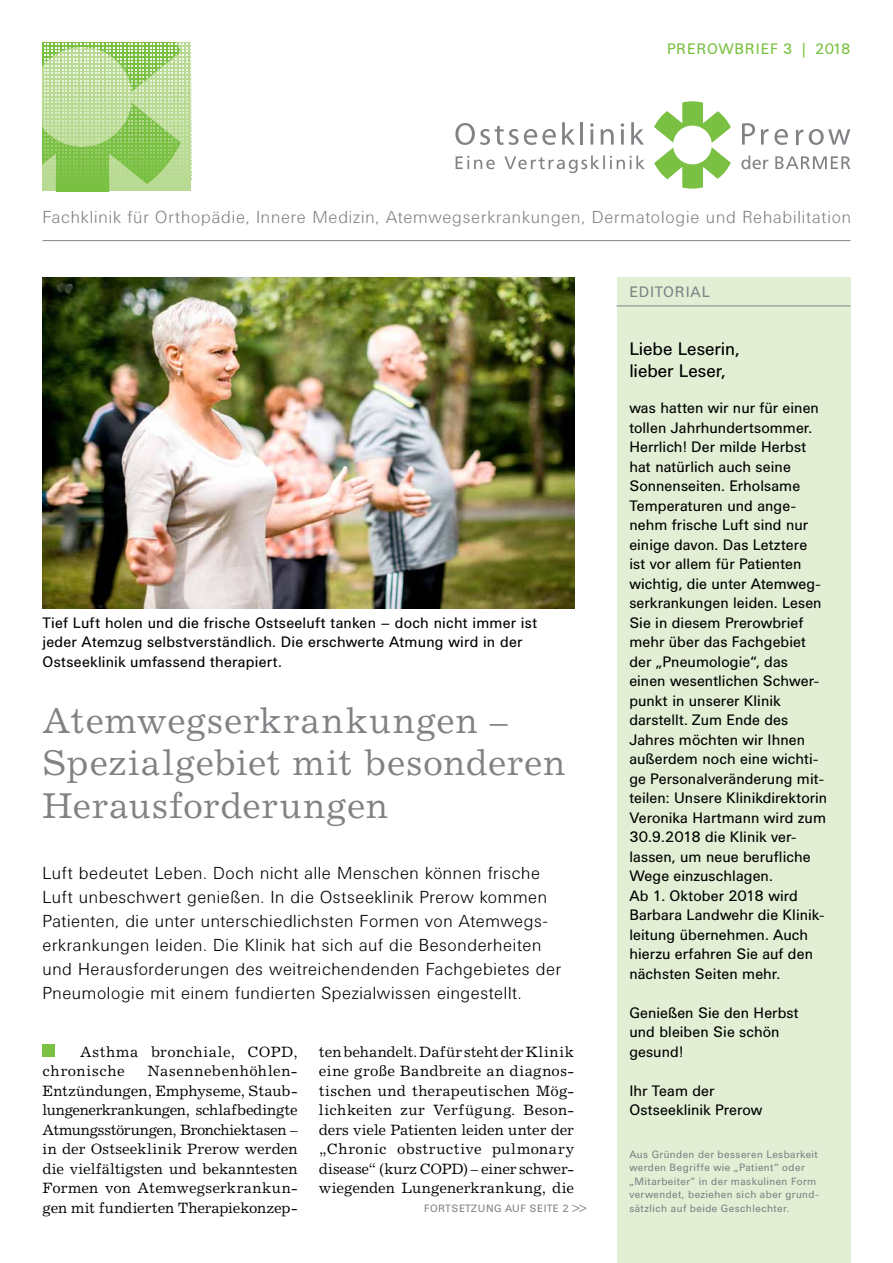
<style>
.page{position:relative;width:893px;height:1263px;background:#fff}
.page>*{position:absolute;margin:0;border:0;box-sizing:border-box;transform-origin:0 0}
.t1{font:36px/42px "Excelsior";letter-spacing:.025em;color:#808285}
.t2{font:18px/22.5px "Univers BQ";color:#000}
.t3{font:300 17.25px/24px "Univers BQ";letter-spacing:.03em;color:#000}
.t4{font:300 17.25px "Univers BQ";letter-spacing:.045em;color:#808285}
.t5{font:15px/19.5px "Univers BQ";letter-spacing:.005em;color:#000}
.t6{font:15px/19.5px "Excelsior";letter-spacing:.01em;color:#000;text-align:justify}
.t7{font:15px/19.5px "Excelsior";letter-spacing:.035em;color:#000}
.t8{font:15px "Univers BQ";letter-spacing:.04em;color:#7ac143}
.t9{font:15px "Univers BQ";letter-spacing:.05em;color:#808285}
.t10{font:10.5px/13.5px "Univers BQ";letter-spacing:.035em;color:#808285}
</style>
<div class="page">
<img style="left:43px;top:278px;width:531px;height:330px">
<div style="left:617px;top:278px;width:233px;height:985px;background:#e2efd4"></div>
<div style="left:43px;top:1044px;width:12px;height:13px;background:#7ac143"></div>
<hr style="left:43px;top:240px;width:807px;height:1px;background:#808285">
<hr style="left:617px;top:306px;width:233px;height:1px;background:#808285">
<svg style="left:654px;top:101px;width:77px;height:88px"></svg>
<svg style="left:455px;top:123px;width:101px;height:22px"></svg>
<svg style="left:562px;top:122px;width:13px;height:23px"></svg>
<hr style="left:580px;top:122px;width:3px;height:23px;background:#808285">
<svg style="left:590px;top:123px;width:4px;height:4px"></svg>
<hr style="left:590px;top:129px;width:3px;height:16px;background:#808285">
<svg style="left:601px;top:129px;width:13px;height:16px"></svg>
<svg style="left:621px;top:123px;width:3px;height:4px"></svg>
<hr style="left:621px;top:129px;width:3px;height:16px;background:#808285">
<svg style="left:631px;top:122px;width:13px;height:23px"></svg>
<svg style="left:742px;top:123px;width:13px;height:22px"></svg>
<svg style="left:761px;top:129px;width:7px;height:16px"></svg>
<svg style="left:774px;top:129px;width:14px;height:16px"></svg>
<svg style="left:796px;top:130px;width:7px;height:15px"></svg>
<svg style="left:809px;top:129px;width:41px;height:16px"></svg>
<svg style="left:741px;top:155px;width:109px;height:14px"></svg>
<svg style="left:456px;top:155px;width:189px;height:18px"></svg>
<svg style="left:43px;top:43px;width:148px;height:148px;background:#acd685"></svg>
<p class="t8" style="left:667px;top:40px;width:185px">Prerowbrief 3 | 2018</p>
<p class="t4" style="left:43px;top:207px;width:810px">Fachklinik für Orthopädie, Innere Medizin, Atemwegserkrankungen, Dermatologie und Rehabilitation</p>
<p class="t5" style="left:43px;top:613px;width:496px">Tief Luft holen und die frische Ostseeluft tanken – doch nicht immer ist jeder Atemzug selbstverständlich. Die erschwerte Atmung wird in der<br>Ostseeklinik umfassend therapiert.</p>
<h1 class="t1" style="left:43px;top:700px;width:524px">Atemwegserkrankungen –<br>Spezialgebiet mit besonderen<br>Herausforderungen</h1>
<p class="t3" style="left:43px;top:861px;width:520px">Luft bedeutet Leben. Doch nicht alle Menschen können frische Luft unbeschwert genießen. In die Ostseeklinik Prerow kommen Patienten, die unter unterschiedlichsten Formen von Atemwegs&shy;erkrankungen leiden. Die Klinik hat sich auf die Besonderheiten und Herausforderungen des weitreichendenden Fachgebietes der Pneumologie mit einem fundierten Spezialwissen eingestellt.</p>
<p class="t7" style="left:43px;top:1041px;width:257px;text-indent:38px">Asthma bronchiale, COPD, chronische</p>
<p class="t6" style="left:43px;top:1061px;width:257px;text-indent:105px">Nasennebenhöhlen-Entzündungen, Emphyseme, Staub&shy;lungenerkrankungen, schlafbedingte Atmungsstörungen, Bronchiektasen – in der Ostseeklinik Prerow werden die vielfältigsten und bekanntesten Formen von Atemwegserkrankun&shy;gen mit fundierten Therapiekonzep-</p>
<p class="t6" style="left:319px;top:1041px;width:257px">ten behandelt. Dafür steht der Klinik eine große Bandbreite an diagnos&shy;tischen und therapeutischen Mög&shy;lichkeiten zur Verfügung. Beson&shy;ders viele Patienten leiden unter der „Chronic obstructive pulmonary disease“ (kurz COPD) – einer schwer&shy;wiegenden Lungenerkrankung, die</p>
<p class="t10" style="left:424px;top:1202px;width:164px">Forts etzu ng au f Seite 2 &gt;&gt;</p>
<p class="t9" style="left:629px;top:283px;width:82px">Editorial</p>
<p class="t2" style="left:629px;top:337px;width:112px">Liebe Leserin, lieber Leser,</p>
<p class="t5" style="left:629px;top:398px;width:200px">was hatten wir nur für einen tollen Jahrhundertsommer.<br>Herrlich! Der milde Herbst hat natürlich auch seine<br>Sonnenseiten. Erholsame<br>Temperaturen und ange&shy;nehm frische Luft sind nur einige davon. Das Letztere<br>ist vor allem für Patienten wichtig, die unter Atemweg&shy;serkrankungen leiden. Lesen<br>Sie in diesem Prerowbrief mehr über das Fachgebiet der „Pneumologie“, das einen wesentlichen Schwer&shy;punkt in unserer Klinik darstellt. Zum Ende des<br>Jahres möchten wir I hnen außerdem noch eine wichti&shy;ge Personalveränderung mit&shy;teilen: Unsere Klinikdirektorin<br>Veronika Hartmann wird zum<br>30.9.2018 die Klinik ver&shy;lassen, um neue berufliche<br>Wege einzuschlagen.<br>Ab 1. Oktober 2018 wird<br>Barbara Landwehr die Klinik&shy;leitung übernehmen. Auch hierzu erfahren Sie auf den nächsten Seiten mehr.</p>
<p class="t5" style="left:629px;top:1003px;width:171px">Genießen Sie den Herbst und bleiben Sie schön gesund!</p>
<p class="t5" style="left:629px;top:1081px;width:135px">I hr Team der<br>Ostseeklinik Prerow</p>
<p class="t10" style="left:629px;top:1147px;width:191px">Aus Gründen der besseren Lesbarkeit werden Begriffe wie „Patient“ oder „Mitarbeiter” in der maskulinen Form verwendet, beziehen sich aber grund&shy;sätzlich auf beide Geschlechter.</p>
</div>
